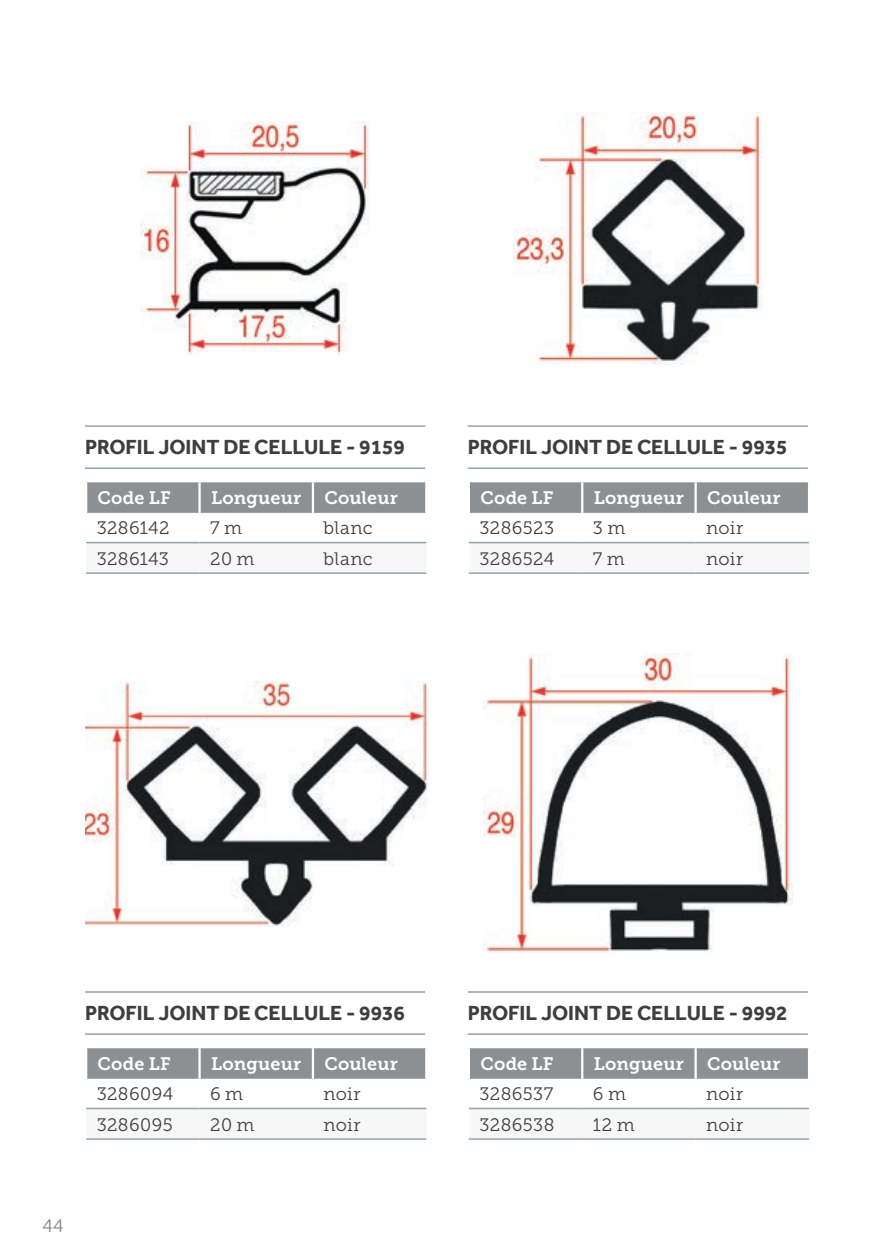
<style>
.page{position:relative;width:893px;height:1259px;background:#fff}
.page>*{position:absolute;margin:0;border:0;box-sizing:border-box;transform-origin:0 0}
.t1{font:700 21px "Effra";color:#3e3e3f}
.t2{font:18px "Museo Slab 300";letter-spacing:.02em;color:#3e3e3f}
.t3{font:18px "Museo Slab 700";letter-spacing:.01em;color:#fff}
.t4{font:18px "Museo Slab 300";color:#808285}
</style>
<div class="page">
<img style="left:140px;top:121px;width:230px;height:234px">
<img style="left:513px;top:112px;width:249px;height:252px">
<hr style="left:85px;top:425px;width:340px;height:2px;background:#94a2aa">
<hr style="left:85px;top:467px;width:340px;height:2px;background:#94a2aa">
<hr style="left:468px;top:425px;width:340px;height:2px;background:#94a2aa">
<hr style="left:468px;top:467px;width:340px;height:2px;background:#94a2aa">
<svg style="left:87px;top:482px;width:338px;height:31px;background:#8e9194"></svg>
<svg style="left:86px;top:543px;width:340px;height:1px"></svg>
<hr style="left:198px;top:482px;width:3px;height:31px;background:#fff">
<hr style="left:312px;top:482px;width:2px;height:31px;background:#fff">
<hr style="left:86px;top:542px;width:114px;height:1px;background:#94a2aa">
<hr style="left:200px;top:542px;width:113px;height:1px;background:#94a2aa">
<hr style="left:313px;top:542px;width:113px;height:1px;background:#94a2aa">
<hr style="left:86px;top:572px;width:114px;height:2px;background:#94a2aa">
<hr style="left:200px;top:572px;width:113px;height:2px;background:#94a2aa">
<hr style="left:313px;top:572px;width:113px;height:2px;background:#94a2aa">
<div style="left:470px;top:482px;width:338px;height:31px;background:#8d9093"></div>
<svg style="left:469px;top:543px;width:340px;height:1px"></svg>
<hr style="left:581px;top:482px;width:2px;height:31px;background:#fff">
<hr style="left:694px;top:482px;width:3px;height:31px;background:#fff">
<hr style="left:469px;top:542px;width:113px;height:1px;background:#94a2aa">
<hr style="left:582px;top:542px;width:114px;height:1px;background:#94a2aa">
<hr style="left:696px;top:542px;width:113px;height:1px;background:#94a2aa">
<hr style="left:469px;top:572px;width:113px;height:2px;background:#94a2aa">
<hr style="left:582px;top:572px;width:114px;height:2px;background:#94a2aa">
<hr style="left:696px;top:572px;width:113px;height:2px;background:#94a2aa">
<img style="left:85px;top:681px;width:343px;height:246px">
<img style="left:483px;top:653px;width:309px;height:300px">
<hr style="left:85px;top:991px;width:340px;height:1px;background:#94a2aa">
<hr style="left:85px;top:1033px;width:340px;height:2px;background:#94a2aa">
<hr style="left:468px;top:991px;width:340px;height:1px;background:#94a2aa">
<hr style="left:468px;top:1033px;width:340px;height:2px;background:#94a2aa">
<div style="left:87px;top:1048px;width:338px;height:30px;background:#8d9093"></div>
<svg style="left:86px;top:1109px;width:340px;height:1px"></svg>
<hr style="left:198px;top:1048px;width:3px;height:30px;background:#fff">
<hr style="left:312px;top:1048px;width:2px;height:30px;background:#fff">
<hr style="left:86px;top:1107px;width:114px;height:2px;background:#94a2aa">
<hr style="left:200px;top:1107px;width:113px;height:2px;background:#94a2aa">
<hr style="left:313px;top:1107px;width:113px;height:2px;background:#94a2aa">
<hr style="left:86px;top:1138px;width:114px;height:1px;background:#94a2aa">
<hr style="left:200px;top:1138px;width:113px;height:1px;background:#94a2aa">
<hr style="left:313px;top:1138px;width:113px;height:1px;background:#94a2aa">
<div style="left:470px;top:1048px;width:338px;height:30px;background:#8d9093"></div>
<svg style="left:469px;top:1109px;width:340px;height:1px"></svg>
<hr style="left:581px;top:1048px;width:2px;height:30px;background:#fff">
<hr style="left:694px;top:1048px;width:3px;height:30px;background:#fff">
<hr style="left:469px;top:1107px;width:113px;height:2px;background:#94a2aa">
<hr style="left:582px;top:1107px;width:114px;height:2px;background:#94a2aa">
<hr style="left:696px;top:1107px;width:113px;height:2px;background:#94a2aa">
<hr style="left:469px;top:1138px;width:113px;height:1px;background:#94a2aa">
<hr style="left:582px;top:1138px;width:114px;height:1px;background:#94a2aa">
<hr style="left:696px;top:1138px;width:113px;height:1px;background:#94a2aa">
<p class="t1" style="left:85px;top:434px;width:321px">PROFIL JOINT DE CELLULE - 9159</p>
<p class="t1" style="left:468px;top:434px;width:321px">PROFIL JOINT DE CELLULE - 9935</p>
<p class="t3" style="left:98px;top:488px;width:75px">Code LF</p>
<p class="t3" style="left:211px;top:488px;width:92px">Longueur</p>
<p class="t3" style="left:324px;top:488px;width:75px">Couleur</p>
<p class="t2" style="left:97px;top:518px;width:74px">3286142</p>
<p class="t2" style="left:210px;top:518px;width:34px">7 m</p>
<p class="t2" style="left:324px;top:518px;width:51px">blanc</p>
<p class="t2" style="left:97px;top:548px;width:74px">3286143</p>
<p class="t2" style="left:210px;top:548px;width:46px">20 m</p>
<p class="t2" style="left:324px;top:548px;width:51px">blanc</p>
<p class="t3" style="left:480px;top:488px;width:75px">Code LF</p>
<p class="t3" style="left:594px;top:488px;width:92px">Longueur</p>
<p class="t3" style="left:707px;top:488px;width:75px">Couleur</p>
<p class="t2" style="left:479px;top:518px;width:76px">3286523</p>
<p class="t2" style="left:593px;top:518px;width:34px">3 m</p>
<p class="t2" style="left:706px;top:518px;width:39px">noir</p>
<p class="t2" style="left:479px;top:548px;width:77px">3286524</p>
<p class="t2" style="left:593px;top:548px;width:34px">7 m</p>
<p class="t2" style="left:706px;top:548px;width:39px">noir</p>
<p class="t1" style="left:85px;top:1000px;width:321px">PROFIL JOINT DE CELLULE - 9936</p>
<p class="t1" style="left:468px;top:1000px;width:321px">PROFIL JOINT DE CELLULE - 9992</p>
<p class="t3" style="left:98px;top:1053px;width:75px">Code LF</p>
<p class="t3" style="left:211px;top:1053px;width:92px">Longueur</p>
<p class="t3" style="left:324px;top:1053px;width:75px">Couleur</p>
<p class="t2" style="left:97px;top:1084px;width:78px">3286094</p>
<p class="t2" style="left:210px;top:1084px;width:35px">6 m</p>
<p class="t2" style="left:324px;top:1084px;width:39px">noir</p>
<p class="t2" style="left:97px;top:1114px;width:77px">3286095</p>
<p class="t2" style="left:210px;top:1114px;width:46px">20 m</p>
<p class="t2" style="left:324px;top:1114px;width:39px">noir</p>
<p class="t3" style="left:480px;top:1053px;width:75px">Code LF</p>
<p class="t3" style="left:594px;top:1053px;width:92px">Longueur</p>
<p class="t3" style="left:707px;top:1053px;width:75px">Couleur</p>
<p class="t2" style="left:479px;top:1084px;width:75px">3286537</p>
<p class="t2" style="left:593px;top:1084px;width:35px">6 m</p>
<p class="t2" style="left:706px;top:1084px;width:39px">noir</p>
<p class="t2" style="left:479px;top:1114px;width:76px">3286538</p>
<p class="t2" style="left:593px;top:1114px;width:43px">12 m</p>
<p class="t2" style="left:706px;top:1114px;width:39px">noir</p>
<p class="t4" style="left:43px;top:1215px;width:23px">44</p>
</div>
